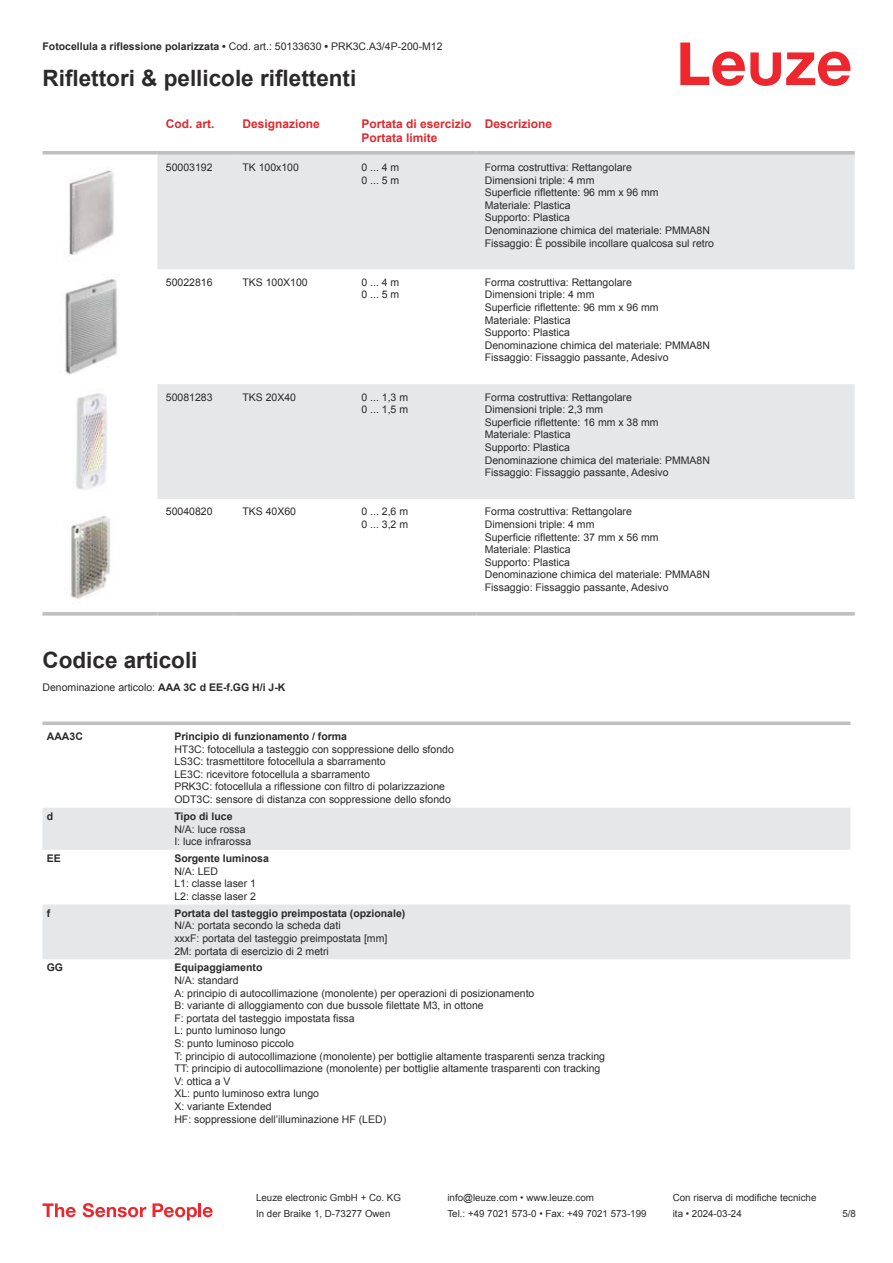
<style>
.page{position:relative;width:893px;height:1263px;background:#fff}
.page>*{position:absolute;margin:0;border:0;box-sizing:border-box;transform-origin:0 0}
.t1{font:700 22.5px "Arial";color:#2b292a}
.t2{font:700 12px/14.4px "Arial";color:#db2a30}
.t3{font:10.5px/12.6px "Arial";color:#2b292a}
.t4{font:700 10.5px "Arial";color:#2b292a}
.t5{font:9.75px "Arial";color:#2b292a}
.s1{font-weight:400}
.s2{font-weight:700}
</style>
<div class="page">
<svg style="left:680px;top:43px;width:170px;height:43px"></svg>
<svg style="left:157px;top:155px;width:698px;height:344px;fill:#e6e7e9"></svg>
<svg style="left:43px;top:151px;width:114px;height:4px"></svg>
<svg style="left:157px;top:151px;width:77px;height:4px"></svg>
<svg style="left:234px;top:151px;width:119px;height:4px"></svg>
<svg style="left:353px;top:151px;width:123px;height:4px"></svg>
<svg style="left:476px;top:151px;width:379px;height:4px;background:#c1c3c5"></svg>
<svg style="left:43px;top:612px;width:114px;height:4px"></svg>
<svg style="left:157px;top:612px;width:77px;height:4px"></svg>
<svg style="left:234px;top:612px;width:119px;height:4px"></svg>
<svg style="left:353px;top:612px;width:123px;height:4px"></svg>
<svg style="left:476px;top:612px;width:379px;height:4px;background:#c3c5c7"></svg>
<img style="left:69px;top:170px;width:45px;height:86px">
<img style="left:65px;top:279px;width:53px;height:96px">
<img style="left:73px;top:393px;width:34px;height:97px">
<img style="left:70px;top:515px;width:41px;height:84px">
<svg style="left:43px;top:808px;width:807px;height:151px;fill:#e6e7e9"></svg>
<svg style="left:43px;top:721px;width:127px;height:4px"></svg>
<svg style="left:170px;top:721px;width:680px;height:4px;background:#c5c7c9"></svg>
<svg style="left:43px;top:1203px;width:33px;height:14px"></svg>
<svg style="left:83px;top:1203px;width:63px;height:14px"></svg>
<svg style="left:153px;top:1203px;width:44px;height:17px"></svg>
<hr style="left:198px;top:1203px;width:3px;height:14px;background:#ed272d">
<svg style="left:203px;top:1207px;width:10px;height:10px"></svg>
<p class="t4" style="left:43px;top:43px;width:402px">Fotocellula a riflessione polarizzata • <span class="s1">Cod. art.: 50133630</span> • <span class="s1">PRK3C.A3/4P-200-M12</span></p>
<h1 class="t1" style="left:43px;top:70px;width:315px">Riflettori &amp; pellicole riflettenti</h1>
<p class="t2" style="left:166px;top:117px;width:50px">Cod. art.</p>
<p class="t2" style="left:242px;top:117px;width:79px">Designazione</p>
<p class="t2" style="left:361px;top:117px;width:112px">Portata di esercizio<br>Portata limite</p>
<p class="t2" style="left:485px;top:117px;width:69px">Descrizione</p>
<p class="t3" style="left:166px;top:162px;width:48px">50003192</p>
<p class="t3" style="left:242px;top:162px;width:58px">TK 100x100</p>
<p class="t3" style="left:361px;top:162px;width:39px">0 ... 4 m<br>0 ... 5 m</p>
<p class="t3" style="left:485px;top:162px;width:231px">Forma costruttiva: Rettangolare<br>Dimensioni triple: 4 mm<br>Superficie riflettente: 96 mm x 96 mm<br>Materiale: Plastica<br>Supporto: Plastica<br>Denominazione chimica del materiale: PMMA8N Fissaggio: È possibile incollare qualcosa sul retro</p>
<p class="t3" style="left:166px;top:277px;width:48px">50022816</p>
<p class="t3" style="left:242px;top:277px;width:67px">TKS 100X100</p>
<p class="t3" style="left:361px;top:277px;width:39px">0 ... 4 m<br>0 ... 5 m</p>
<p class="t3" style="left:485px;top:277px;width:227px">Forma costruttiva: Rettangolare<br>Dimensioni triple: 4 mm<br>Superficie riflettente: 96 mm x 96 mm<br>Materiale: Plastica<br>Supporto: Plastica<br>Denominazione chimica del materiale: PMMA8N<br>Fissaggio: Fissaggio passante, Adesivo</p>
<p class="t3" style="left:166px;top:392px;width:48px">50081283</p>
<p class="t3" style="left:242px;top:392px;width:55px">TKS 20X40</p>
<p class="t3" style="left:361px;top:392px;width:48px">0 ... 1,3 m<br>0 ... 1,5 m</p>
<p class="t3" style="left:485px;top:392px;width:227px">Forma costruttiva: Rettangolare<br>Dimensioni triple: 2,3 mm<br>Superficie riflettente: 16 mm x 38 mm<br>Materiale: Plastica<br>Supporto: Plastica<br>Denominazione chimica del materiale: PMMA8N<br>Fissaggio: Fissaggio passante, Adesivo</p>
<p class="t3" style="left:166px;top:506px;width:48px">50040820</p>
<p class="t3" style="left:242px;top:506px;width:55px">TKS 40X60</p>
<p class="t3" style="left:361px;top:506px;width:48px">0 ... 2,6 m<br>0 ... 3,2 m</p>
<p class="t3" style="left:485px;top:506px;width:227px">Forma costruttiva: Rettangolare<br>Dimensioni triple: 4 mm<br>Superficie riflettente: 37 mm x 56 mm<br>Materiale: Plastica<br>Supporto: Plastica<br>Denominazione chimica del materiale: PMMA8N<br>Fissaggio: Fissaggio passante, Adesivo</p>
<h1 class="t1" style="left:43px;top:652px;width:157px">Codice articoli</h1>
<p class="t3" style="left:43px;top:682px;width:244px">Denominazione articolo: <span class="s2">AAA 3C d EE-f.GG H/i J-K</span></p>
<p class="t4" style="left:47px;top:732px;width:38px">AAA3C</p>
<p class="t4" style="left:174px;top:732px;width:174px">Principio di funzionamento / forma</p>
<p class="t3" style="left:174px;top:743px;width:281px">HT3C: fotocellula a tasteggio con soppressione dello sfondo LS3C: trasmettitore fotocellula a sbarramento<br>LE3C: ricevitore fotocellula a sbarramento<br>PRK3C: fotocellula a riflessione con filtro di polarizzazione ODT3C: sensore di distanza con soppressione dello sfondo</p>
<p class="t4" style="left:47px;top:812px;width:8px">d</p>
<p class="t4" style="left:174px;top:812px;width:60px">Tipo di luce</p>
<p class="t3" style="left:174px;top:823px;width:79px">N/A: luce rossa<br>I: luce infrarossa</p>
<p class="t4" style="left:47px;top:854px;width:16px">EE</p>
<p class="t4" style="left:174px;top:854px;width:96px">Sorgente luminosa</p>
<p class="t3" style="left:174px;top:865px;width:83px">N/A: LED<br>L1: classe laser 1<br>L2: classe laser 2</p>
<p class="t4" style="left:47px;top:909px;width:5px">f</p>
<p class="t4" style="left:174px;top:909px;width:233px">Portata del tasteggio preimpostata (opzionale)</p>
<p class="t3" style="left:174px;top:920px;width:215px">N/A: portata secondo la scheda dati<br>xxxF: portata del tasteggio preimpostata [mm]<br>2M: portata di esercizio di 2 metri</p>
<p class="t4" style="left:47px;top:964px;width:18px">GG</p>
<p class="t4" style="left:174px;top:964px;width:90px">Equipaggiamento</p>
<p class="t3" style="left:174px;top:975px;width:432px">N/A: standard<br>A: principio di autocollimazione (monolente) per operazioni di posizionamento<br>B: variante di alloggiamento con due bussole filettate M3, in ottone<br>F: portata del tasteggio impostata fissa<br>L: punto luminoso lungo<br>S: punto luminoso piccolo<br>T: principio di autocollimazione (monolente) per bottiglie altamente trasparenti senza tracking TT: principio di autocollimazione (monolente) per bottiglie altamente trasparenti con tracking V: ottica a V<br>XL: punto luminoso extra lungo<br>X: variante Extended<br>HF: soppressione dell’illuminazione HF (LED)</p>
<p class="t5" style="left:256px;top:1194px;width:146px">Leuze electronic GmbH + Co. KG</p>
<p class="t5" style="left:447px;top:1194px;width:148px">info@leuze.com • www.leuze.com</p>
<p class="t5" style="left:673px;top:1194px;width:145px">Con riserva di modifiche tecniche</p>
<p class="t5" style="left:256px;top:1210px;width:136px">In der Braike 1, D-73277 Owen</p>
<p class="t5" style="left:447px;top:1210px;width:201px">Tel.: +49 7021 573-0 • Fax: +49 7021 573-199</p>
<p class="t5" style="left:673px;top:1210px;width:70px">ita • 2024-03-24</p>
<p class="t5" style="left:842px;top:1210px;width:15px">5 /8</p>
</div>
